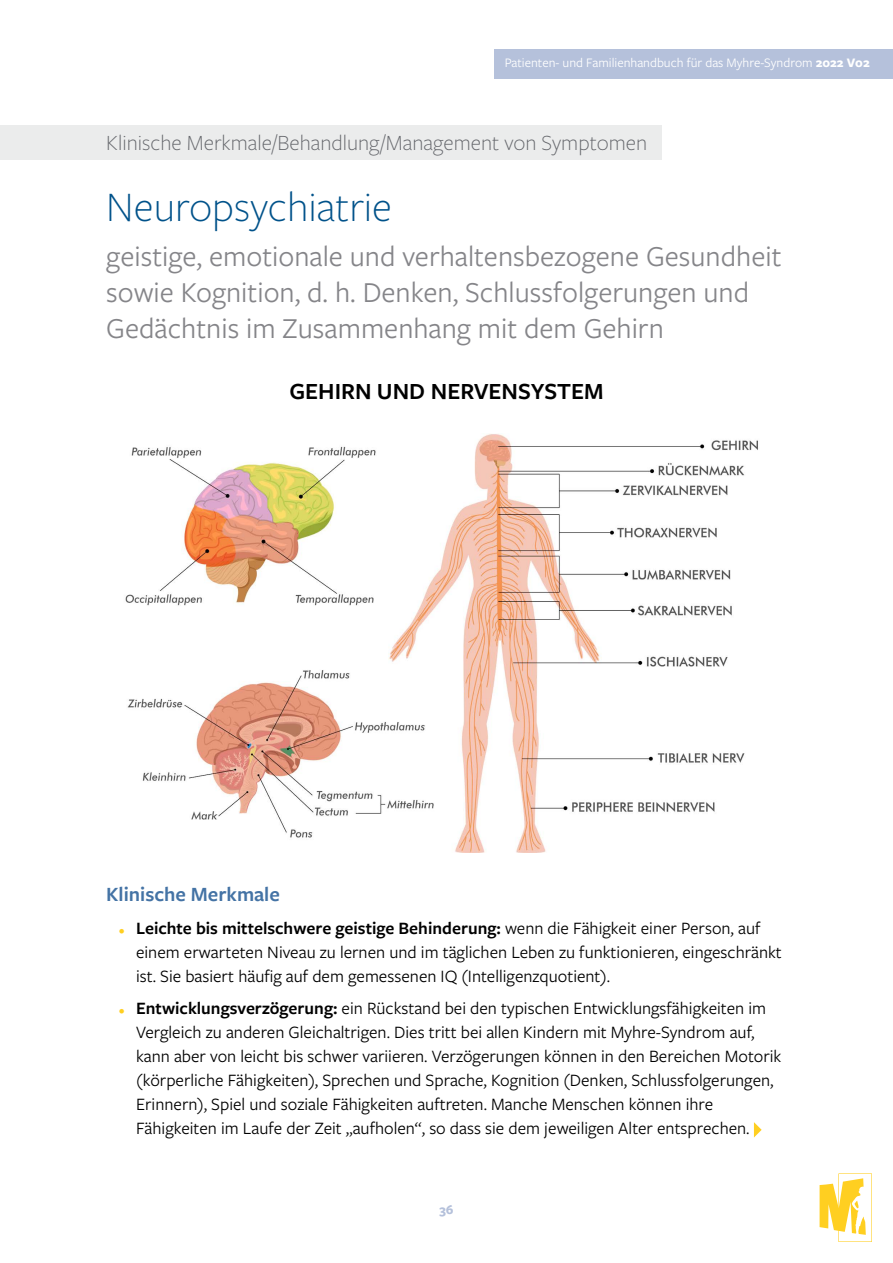
<style>
.page{position:relative;width:893px;height:1263px;background:#fff}
.page>*{position:absolute;margin:0;border:0;box-sizing:border-box;transform-origin:0 0}
.t1{font:300 43.5px "Freight Sans Pro";color:#00528a}
.t2{font:30px/36px "Freight Sans Pro";color:#858589}
.t3{font:600 24px "Freight Sans Pro";color:#000}
.t4{font:300 22.5px "Freight Sans Pro";color:#63656a}
.t5{font:600 21px "Freight Sans Pro";color:#4473a5}
.t6{font:18px/24px "Freight Sans Pro";color:#000}
.t7{font:13.5px "Freight Sans Pro";color:#fff}
.t8{font:700 13.5px "Freight Sans Pro";color:#b5c1db}
.s1{font-weight:700}
.s2{font-weight:700;font-size:12px;color:#ffcf21}
.s3{font-weight:600}
</style>
<div class="page">
<div style="left:0;top:125px;width:662px;height:34px;background:#ebecec"></div>
<svg style="left:820px;top:1173px;width:52px;height:69px"></svg>
<div style="left:494px;top:49px;width:399px;height:30px;background:#b5c1db"></div>
<img style="left:125px;top:434px;width:633px;height:419px">
<svg style="left:754px;top:1122px;width:8px;height:15px"></svg>
<p class="t7" style="left:505px;top:54px;width:367px">Patienten- und Familienhandbuch für das Myhre-Syndrom <span class="s1">2022 V02</span></p>
<p class="t4" style="left:106px;top:128px;width:542px">Klinische Merkmale/Behandlung/Management von Symptomen</p>
<h1 class="t1" style="left:106px;top:178px;width:287px">Neuropsychiatrie</h1>
<h2 class="t2" style="left:106px;top:237px;width:677px">geistige, emotionale und verhaltensbezogene Gesundheit sowie Kognition, d. h. Denken, Schlussfolgerungen und<br>Gedächtnis im Zusammenhang mit dem Gehirn</h2>
<h3 class="t3" style="left:289px;top:375px;width:316px">GEHIRN UND NERVENSYSTEM</h3>
<p class="t5" style="left:106px;top:880px;width:175px">Klinische Merkmale</p>
<p class="t6" style="left:136px;top:915px;width:647px;text-indent:-17px"><span class="s2">•</span> <span class="s3">Leichte bis mittelschwere geistige Behinderung:</span> wenn die Fähigkeit einer Person, auf einem erwarteten Niveau zu lernen und im täglichen Leben zu funktionieren, eingeschränkt ist. Sie basiert häufig auf dem gemessenen IQ (Intelligenzquotient).</p>
<p class="t6" style="left:136px;top:996px;width:647px;text-indent:-17px"><span class="s2">•</span> <span class="s3">Entwicklungsverzögerung:</span> ein Rückstand bei den typischen Entwicklungsfähigkeiten im Vergleich zu anderen Gleichaltrigen. Dies tritt bei allen Kindern mit Myhre-Syndrom auf, kann aber von leicht bis schwer variieren. Verzögerungen können in den Bereichen Motorik (körperliche Fähigkeiten), Sprechen und Sprache, Kognition (Denken, Schlussfolgerungen, Erinnern), Spiel und soziale Fähigkeiten auftreten. Manche Menschen können ihre Fähigkeiten im Laufe der Zeit „aufholen“, so dass sie dem jeweiligen Alter entsprechen.</p>
<p class="t8" style="left:439px;top:1201px;width:16px">36</p>
</div>
